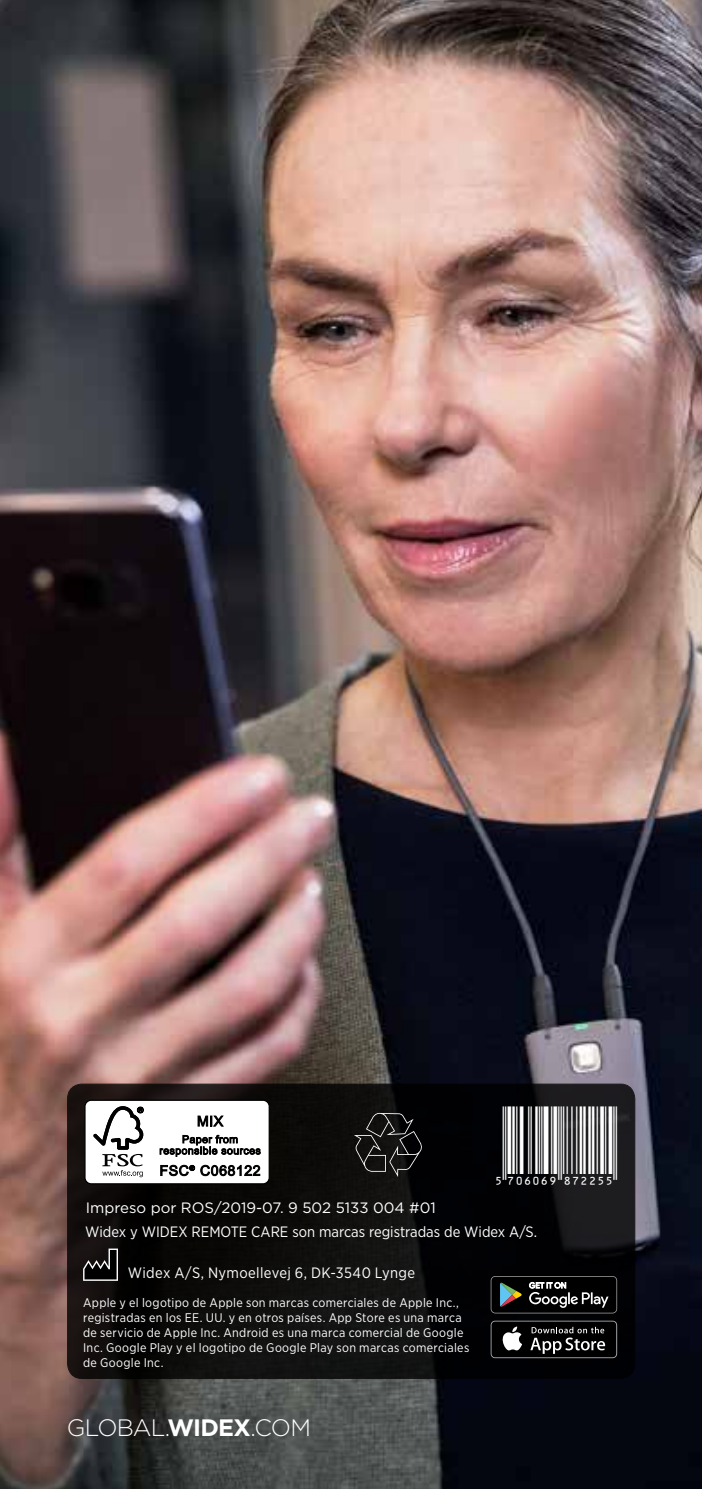
<style>
.page{position:relative;width:702px;height:1489px;background:#fff}
.page>*{position:absolute;margin:0;border:0;box-sizing:border-box;transform-origin:0 0}
.t1{font:300 23.75px "Gotham";letter-spacing:-.04em;color:#fff}
.t2{font:15px "Gotham Narrow";color:#fff}
.t3{font:15px "Gotham";color:#fff}
.t4{font:15px "Gotham Narrow";letter-spacing:.025em;color:#fff}
.t5{font:15px "MRVUEBMA";color:#fff}
.t6{font:12.5px/15px "Gotham Narrow";letter-spacing:.025em;color:#fff}
.s1{font-weight:700}
</style>
<div class="page">
<img style="left:0;top:0;width:702px;height:1488px">
<svg style="left:68px;top:1084px;width:566px;height:294px;background:#0c0b0b"></svg>
<svg style="left:354px;top:1112px;width:69px;height:64px;background:#222121"></svg>
<svg style="left:83px;top:1248px;width:35px;height:32px"></svg>
<div style="left:85px;top:1100px;width:184px;height:83px;background:#fff;border-radius:6px"></div>
<div style="left:84px;top:1099px;width:186px;height:85px;border:1px solid #000;border-radius:6px"></div>
<svg style="left:93px;top:1106px;width:51px;height:71px"></svg>
<svg style="left:197px;top:1115px;width:27px;height:11px"></svg>
<svg style="left:160px;top:1134px;width:101px;height:22px"></svg>
<svg style="left:160px;top:1164px;width:100px;height:12px"></svg>
<svg style="left:490px;top:1320px;width:127px;height:37px"></svg>
<div style="left:491px;top:1321px;width:125px;height:36px;background:#000;border-radius:4px"></div>
<svg style="left:502px;top:1326px;width:20px;height:24px"></svg>
<svg style="left:530px;top:1326px;width:75px;height:27px"></svg>
<svg style="left:490px;top:1275px;width:127px;height:38px;background:#2a2b2a"></svg>
<p class="t3" style="left:86px;top:1198px;width:351px">Impreso por ROS/2019-07. 9 502 5133 004 #01</p>
<p class="t5" style="left:494px;top:1160px;width:124px">Å[7PY06O|KJSSGG]</p>
<p class="t2" style="left:85px;top:1222px;width:453px">Widex y WIDEX REMOTE CARE son marcas registradas de Widex A/S.</p>
<p class="t4" style="left:128px;top:1263px;width:289px">Widex A/S, Nymoellevej 6, DK-3540 Lynge</p>
<p class="t6" style="left:83px;top:1294px;width:388px">Apple y el logotipo de Apple son marcas comerciales de Apple Inc., registradas en los EE. UU. y en otros países. App Store es una marca de servicio de Apple Inc. Android es una marca comercial de Google Inc. Google Play y el logotipo de Google Play son marcas comerciales de Google Inc.</p>
<h1 class="t1" style="left:67px;top:1412px;width:246px">GLOBAL.<span class="s1">WIDEX</span>.COM</h1>
</div>
